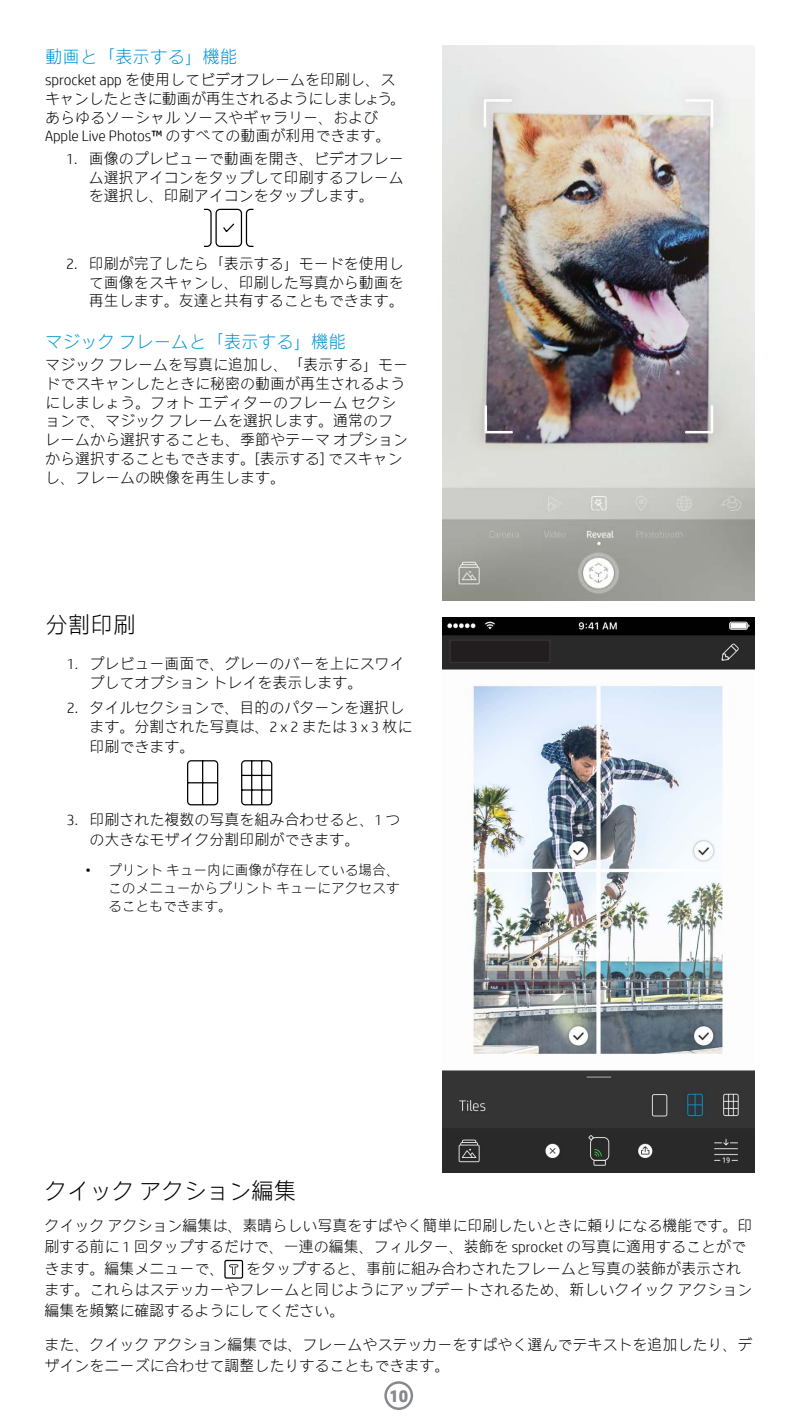
<style>
.page{position:relative;width:800px;height:1420px;background:#fff}
.page>*{position:absolute;margin:0;border:0;box-sizing:border-box;transform-origin:0 0}
.t1{font:300 22.5px "HP Simplified Jpan";color:#000}
.Note{font:300 17.5px "HP Simplified Jpan";color:#0096d6}
.t2{font:700 17.5px "HP Simplified";color:#87898b}
.Note-2{font:300 15px/18.8px "HP Simplified Jpan";color:#000}
.t3{font:300 13.75px/17.9px "HP Simplified Jpan";color:#000;text-align:justify}
.s1{font-family:"HP Simplified"}
.s2{font-family:"HP Simplified";font-weight:400}
</style>
<div class="page">
<svg style="left:386px;top:1382px;width:26px;height:27px"></svg>
<div style="left:384px;top:1381px;width:29px;height:29px;border:2px solid #87898b;border-radius:50%"></div>
<img style="left:442px;top:617px;width:312px;height:556px">
<div style="left:224px;top:1260px;width:19px;height:19px;border:1px solid #000"></div>
<svg style="left:229px;top:1264px;width:9px;height:11px"></svg>
<img style="left:442px;top:45px;width:313px;height:556px">
<div style="left:450px;top:640px;width:100px;height:22px;background:#221d1e;border:1px solid #3b3636"></div>
<svg style="left:187px;top:760px;width:32px;height:46px"></svg>
<svg style="left:241px;top:760px;width:32px;height:46px"></svg>
<svg style="left:203px;top:208px;width:51px;height:39px"></svg>
<p class="Note" style="left:45px;top:46px;width:194px">動画と「表示する」機能</p>
<p class="Note-2" style="left:45px;top:71px;width:362px"><span class="s1">sprocket app</span> を使用してビデオフレームを印刷し、スキャンしたときに動画が再生されるようにしましょう。あらゆるソーシャルソースやギャラリー、および<br><span class="s1">Apple Live Photos</span><span class="s2">™</span> のすべての動画が利用できます。</p>
<p class="Note-2" style="left:89px;top:149px;width:316px;text-align:justify;text-indent:-22px"><span class="s1">1.</span> 画像のプレビューで動画を開き、ビデオフレーム選択アイコンをタップして印刷するフレームを選択し、印刷アイコンをタップします。</p>
<p class="Note-2" style="left:89px;top:254px;width:316px;text-align:justify;text-indent:-22px"><span class="s1">2.</span> 印刷が完了したら「表示する」モードを使用して画像をスキャンし、印刷した写真から動画を再生します。友達と共有することもできます。</p>
<p class="Note" style="left:45px;top:331px;width:303px">マジックフレームと「表示する」機能</p>
<p class="Note-2" style="left:45px;top:356px;width:365px">マジックフレームを写真に追加し、「表示する」モードでスキャンしたときに秘密の動画が再生されるようにしましょう。フォトエディターのフレームセクションで、マジックフレームを選択します。通常のフレームから選択することも、季節やテーマオプションから選択することもできます。<span class="s1">[</span>表示する<span class="s1">]</span> でスキャンし、フレームの映像を再生します。</p>
<p class="t1" style="left:46px;top:612px;width:91px">分割印刷</p>
<p class="Note-2" style="left:89px;top:654px;width:316px;line-height:19.5px;text-indent:-22px"><span class="s1">1.</span> プレビュー画面で、グレーのバーを上にスワイプしてオプショントレイを表示します。</p>
<p class="Note-2" style="left:89px;top:698px;width:324px;line-height:19.5px;text-indent:-22px"><span class="s1">2.</span> タイルセクションで、目的のパターンを選択します。分割された写真は、<span class="s1">2 x 2</span> または <span class="s1">3 x 3</span> 枚に印刷できます。</p>
<p class="Note-2" style="left:89px;top:811px;width:313px;line-height:19.5px;text-indent:-22px"><span class="s1">3.</span> 印刷された複数の写真を組み合わせると、<span class="s1">1</span> つの大きなモザイク分割印刷ができます。</p>
<p class="t3" style="left:108px;top:862px;width:293px;text-indent:-22px"><span class="s1">•</span> プリントキュー内に画像が存在している場合、このメニューからプリントキューにアクセスすることもできます。</p>
<p class="t1" style="left:44px;top:1177px;width:254px">クイックアクション編集</p>
<p class="Note-2" style="left:44px;top:1215px;width:710px;line-height:21.2px">クイックアクション編集は、素晴らしい写真をすばやく簡単に印刷したいときに頼りになる機能です。印刷する前に <span class="s1">1</span> 回タップするだけで、一連の編集、フィルター、装飾を <span class="s1">sprocket</span> の写真に適用することができます。編集メニューで、</p>
<p class="Note-2" style="left:44px;top:1258px;width:710px;line-height:21.2px;text-indent:202px">をタップすると、事前に組み合わされたフレームと写真の装飾が表示されます。これらはステッカーやフレームと同じようにアップデートされるため、新しいクイックアクション編集を頻繁に確認するようにしてください。</p>
<p class="Note-2" style="left:44px;top:1334px;width:710px;line-height:21.2px">また、クイックアクション編集では、フレームやステッカーをすばやく選んでテキストを追加したり、デザインをニーズに合わせて調整したりすることもできます。</p>
<p class="t2" style="left:389px;top:1384px;width:20px">10</p>
</div>
